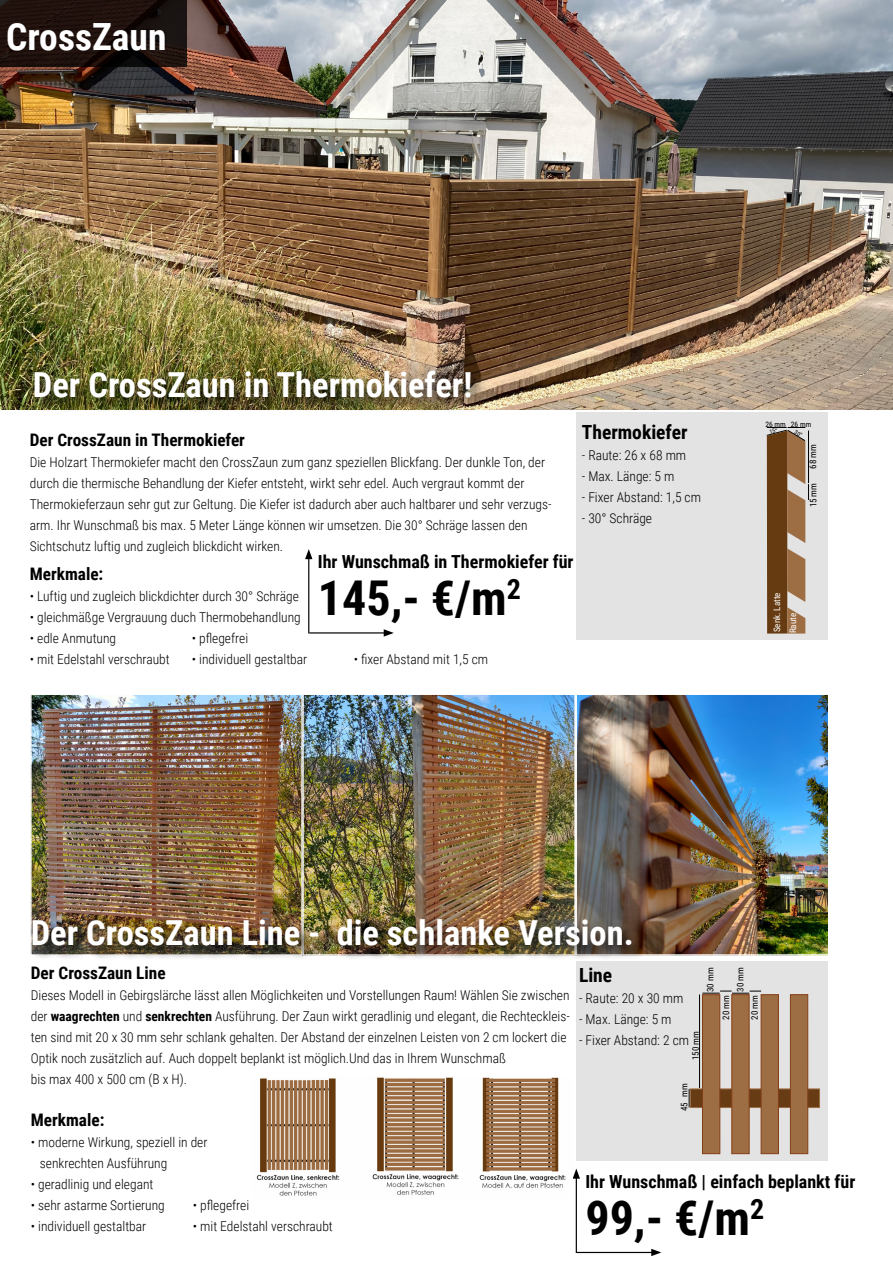
<style>
.page{position:relative;width:893px;height:1263px;background:#fff}
.page>*{position:absolute;margin:0;border:0;box-sizing:border-box;transform-origin:0 0}
.t1{font:700 48px "Roboto Condensed";color:#000}
.t2{font:700 37.5px "Roboto Condensed";color:#fff}
.t3{font:700 34.5px "Roboto Condensed";color:#fff}
.t4{font:700 19.5px "Roboto Condensed";color:#000}
.t5{font:700 18px "Roboto Condensed";color:#000}
.t6{font:700 17.25px "Roboto Condensed";color:#000}
.t7{font:300 13.5px/21px "Roboto Condensed";color:#000}
.t8{font:9px "Roboto Condensed";color:#000}
.t9{font:9px/16.2px "Roboto Condensed";color:#fff}
.t10{font:7.5px "Roboto Condensed";color:#000}
.s1{font-weight:700}
</style>
<div class="page">
<img style="left:0;top:0;width:893px;height:409px">
<div style="left:576px;top:412px;width:251px;height:227px;background:#e3e3e3"></div>
<hr style="left:308px;top:557px;width:1px;height:76px;background:#000">
<svg style="left:305px;top:549px;width:7px;height:10px"></svg>
<hr style="left:309px;top:632px;width:77px;height:1px;background:#000">
<svg style="left:384px;top:629px;width:10px;height:8px"></svg>
<div style="left:32px;top:368px;width:454px;height:44px;background:#000;opacity:.75"></div>
<img style="left:33px;top:696px;width:267px;height:221px">
<div style="left:30px;top:693px;width:273px;height:263px;border:2px solid #fff"></div>
<div style="left:576px;top:960px;width:252px;height:200px;background:#e3e3e3"></div>
<div style="left:690px;top:1089px;width:130px;height:19px;background:#673c15;border:1px solid #9d6d43"></div>
<div style="left:702px;top:995px;width:18px;height:159px;background:#9d6d43"></div>
<div style="left:702px;top:994px;width:18px;height:160px;border:1px solid #843e16"></div>
<div style="left:732px;top:995px;width:17px;height:159px;background:#9d6d43"></div>
<div style="left:732px;top:994px;width:17px;height:160px;border:1px solid #843e16"></div>
<div style="left:761px;top:995px;width:17px;height:159px;background:#9d6d43"></div>
<div style="left:761px;top:994px;width:18px;height:160px;border:1px solid #843e16"></div>
<div style="left:790px;top:995px;width:18px;height:159px;background:#9d6d43"></div>
<div style="left:790px;top:994px;width:18px;height:160px;border:1px solid #843e16"></div>
<hr style="left:699px;top:994px;width:1px;height:94px;background:#000">
<svg style="left:689px;top:1089px;width:1px;height:18px"></svg>
<svg style="left:702px;top:991px;width:59px;height:3px"></svg>
<hr style="left:576px;top:1176px;width:1px;height:77px;background:#000">
<svg style="left:573px;top:1168px;width:7px;height:11px"></svg>
<hr style="left:577px;top:1252px;width:77px;height:1px;background:#000">
<svg style="left:651px;top:1249px;width:10px;height:7px"></svg>
<img style="left:305px;top:696px;width:268px;height:221px">
<div style="left:302px;top:693px;width:274px;height:263px;border:2px solid #fff"></div>
<img style="left:578px;top:696px;width:250px;height:257px">
<div style="left:575px;top:693px;width:284px;height:263px;border:2px solid #fff"></div>
<div style="left:30px;top:917px;width:616px;height:44px;background:#000;opacity:.75"></div>
<svg style="left:0;top:0;width:187px;height:67px;fill:#1e120e"></svg>
<img style="left:256px;top:1077px;width:310px;height:119px">
<svg style="left:766px;top:427px;width:43px;height:206px"></svg>
<h2 class="t2" style="left:6px;top:11px;width:162px">CrossZaun</h2>
<h3 class="t3" style="left:33px;top:361px;width:441px">Der CrossZaun in Thermokiefer!</h3>
<p class="t6" style="left:30px;top:428px;width:217px">Der CrossZaun in Thermokiefer</p>
<p class="t7" style="left:30px;top:451px;width:523px">Die Holzart Thermokiefer macht den CrossZaun zum ganz speziellen Blickfang. Der dunkle Ton, der durch die thermische Behandlung der Kiefer entsteht, wirkt sehr edel. Auch vergraut kommt der Thermokieferzaun sehr gut zur Geltung. Die Kiefer ist dadurch aber auch haltbarer und sehr verzugs&shy;arm. Ihr Wunschmaß bis max. 5 Meter Länge können wir umsetzen. Die 30° Schräge lassen den Sichtschutz luftig und zugleich blickdicht wirken.</p>
<p class="t6" style="left:30px;top:562px;width:75px">Merkmale:</p>
<p class="t7" style="left:30px;top:585px;width:271px">• Luftig und zugleich blickdichter durch 30° Schräge</p>
<p class="t7" style="left:30px;top:606px;width:272px">• gleichmäßge Vergrauung duch Thermobehandlung</p>
<p class="t7" style="left:30px;top:627px;width:88px">• edle Anmutung</p>
<p class="t7" style="left:192px;top:627px;width:58px">• pflegefrei</p>
<p class="t7" style="left:30px;top:648px;width:142px">• mit Edelstahl verschraubt</p>
<p class="t7" style="left:192px;top:648px;width:117px">• individuell gestaltbar</p>
<p class="t7" style="left:354px;top:648px;width:136px">• fixer Abstand mit 1,5 cm</p>
<h3 class="t5" style="left:318px;top:549px;width:257px">Ihr Wunschmaß in Thermokiefer für</h3>
<h1 class="t1" style="left:318px;top:564px;width:205px">145,- €/m<sup>2</sup></h1>
<h3 class="t4" style="left:582px;top:418px;width:107px">Thermokiefer</h3>
<p class="t7" style="left:582px;top:444px;width:106px">- Raute: 26 x 68 mm</p>
<p class="t7" style="left:582px;top:465px;width:94px">- Max. Länge: 5 m</p>
<p class="t7" style="left:582px;top:486px;width:121px">- Fixer Abstand: 1,5 cm</p>
<p class="t7" style="left:582px;top:507px;width:72px">- 30° Schräge</p>
<p class="t10" style="left:765px;top:419px;width:47px">26 mm 26 mm</p>
<p class="t8" style="left:807px;top:468px;width:26px;rotate:-90deg">68 mm</p>
<p class="t8" style="left:807px;top:507px;width:26px;rotate:-90deg">15 mm</p>
<p class="t9" style="left:768px;top:633px;width:42px;rotate:-90deg">Senk. Latte<br>Raute</p>
<h3 class="t3" style="left:31px;top:909px;width:604px">Der CrossZaun Line - die schlanke Version.</h3>
<p class="t6" style="left:31px;top:961px;width:136px">Der CrossZaun Line</p>
<p class="t7" style="left:31px;top:984px;width:541px">Dieses Modell in Gebirgslärche lässt allen Möglichkeiten und Vorstellungen Raum! Wählen Sie zwischen der <span class="s1">waagrechten</span> und <span class="s1">senkrechten</span> Ausführung. Der Zaun wirkt geradlinig und elegant, die Rechteckleis&shy;ten sind mit 20 x 30 mm sehr schlank gehalten. Der Abstand der einzelnen Leisten von 2 cm lockert die Optik noch zusätzlich auf. Auch doppelt beplankt ist möglich.Und das in Ihrem Wunschmaß<br>bis max 400 x 500 cm (B x H).</p>
<p class="t6" style="left:31px;top:1108px;width:75px">Merkmale:</p>
<p class="t7" style="left:40px;top:1131px;width:169px;text-indent:-9px">• moderne Wirkung, speziell in der senkrechten Ausführung</p>
<p class="t7" style="left:31px;top:1173px;width:124px">• geradlinig und elegant</p>
<p class="t7" style="left:31px;top:1194px;width:136px">• sehr astarme Sortierung</p>
<p class="t7" style="left:193px;top:1194px;width:58px">• pflegefrei</p>
<p class="t7" style="left:31px;top:1215px;width:117px">• individuell gestaltbar</p>
<p class="t7" style="left:193px;top:1215px;width:142px">• mit Edelstahl verschraubt</p>
<h3 class="t4" style="left:579px;top:962px;width:35px">Line</h3>
<p class="t7" style="left:579px;top:988px;width:106px">- Raute: 20 x 30 mm</p>
<p class="t7" style="left:579px;top:1009px;width:94px">- Max. Länge: 5 m</p>
<p class="t7" style="left:579px;top:1030px;width:112px">- Fixer Abstand: 2 cm</p>
<p class="t8" style="left:689px;top:1060px;width:30px;rotate:-90deg">150 mm</p>
<p class="t8" style="left:678px;top:1111px;width:29px;rotate:-90deg">45 mm</p>
<p class="t8" style="left:704px;top:992px;width:26px;rotate:-90deg">30 mm</p>
<p class="t8" style="left:734px;top:992px;width:26px;rotate:-90deg">30 mm</p>
<p class="t8" style="left:719px;top:1020px;width:26px;rotate:-90deg">20 mm</p>
<p class="t8" style="left:748px;top:1020px;width:26px;rotate:-90deg">20 mm</p>
<h3 class="t5" style="left:585px;top:1169px;width:271px">Ihr Wunschmaß | einfach beplankt für</h3>
<h1 class="t1" style="left:585px;top:1184px;width:180px">99,- €/m<sup>2</sup></h1>
</div>
